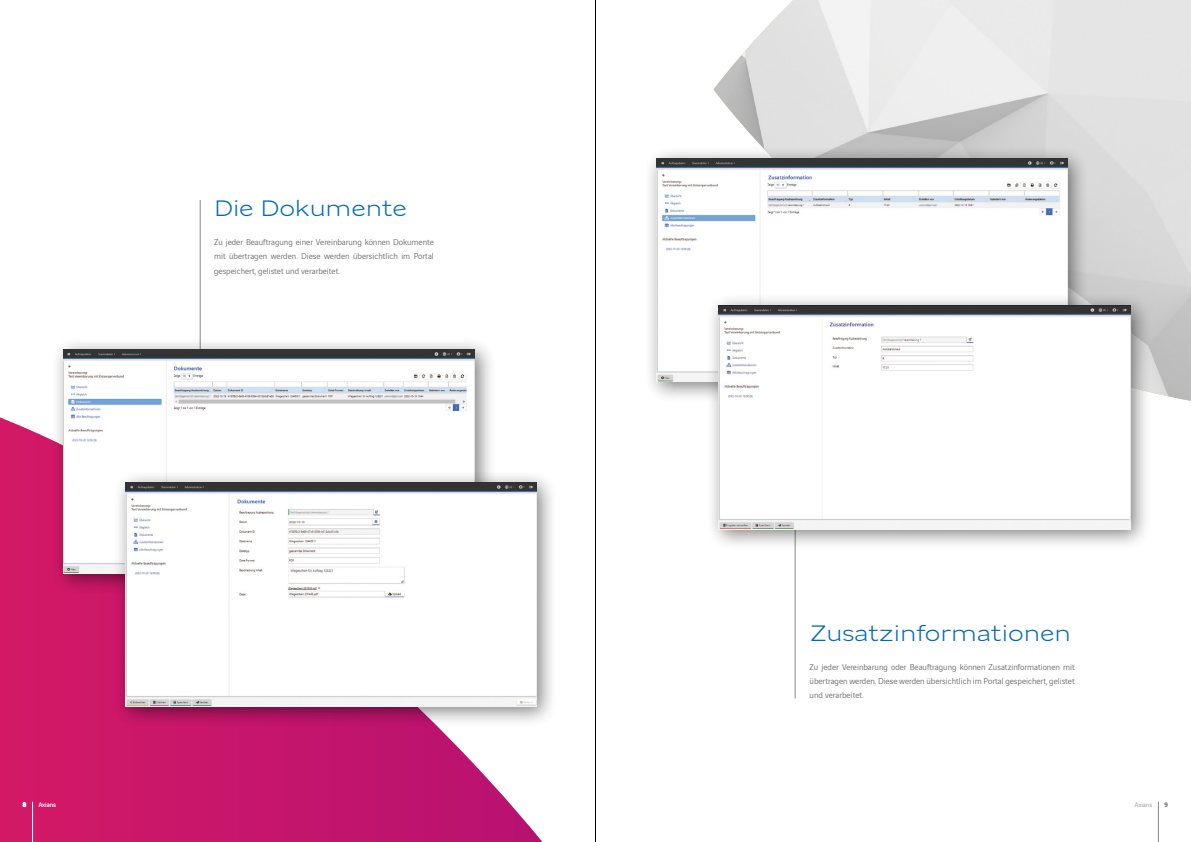
<style>
.page{position:relative;width:1191px;height:842px;background:#fff}
.page>*{position:absolute;margin:0;border:0;box-sizing:border-box;transform-origin:0 0}
.t1{font:300 24px "Vinci Sans Expanded";color:#0069b4}
.t2{font:300 9px/14.4px "Vinci Sans";color:#565656;text-align:justify}
.t3{font:300 7px "Vinci Sans";color:#878786}
.t4{font:300 7px "Vinci Sans";color:#fff}
.t5{font:900 7px "Vinci Sans";color:#878786}
.t6{font:900 7px "Vinci Sans";color:#fff}
</style>
<div class="page">
<img style="left:713px;top:0;width:478px;height:401px">
<svg style="left:0;top:331px;width:543px;height:511px"></svg>
<hr style="left:1158px;top:802px;width:1px;height:40px;background:#878786">
<hr style="left:200px;top:200px;width:1px;height:241px;background:#878786">
<hr style="left:795px;top:456px;width:1px;height:242px;background:#878786">
<hr style="left:32px;top:802px;width:1px;height:40px;background:#fff">
<div style="left:51px;top:336px;width:445px;height:259px;background:#000;opacity:.5"></div>
<img style="left:64px;top:349px;width:411px;height:224px">
<div style="left:643px;top:146px;width:446px;height:257px;background:#000;opacity:.5"></div>
<img style="left:656px;top:158px;width:411px;height:224px">
<div style="left:706px;top:293px;width:445px;height:258px;background:#000;opacity:.5"></div>
<img style="left:719px;top:306px;width:411px;height:223px">
<div style="left:113px;top:470px;width:445px;height:258px;background:#000;opacity:.5"></div>
<img style="left:126px;top:482px;width:411px;height:224px">
<hr style="left:595px;top:0;width:1px;height:842px;background:#000">
<h1 class="t1" style="left:214px;top:191px;width:194px">Die Dokumente</h1>
<p class="t2" style="left:214px;top:234px;width:221px">Zu jeder Beauftragung einer Vereinbarung können Dokumente mit übertragen werden. Diese werden übersichtlich im Portal gespeichert, gelistet und verarbeitet.</p>
<p class="t6" style="left:23px;top:798px;width:5px">8</p>
<p class="t4" style="left:39px;top:799px;width:19px">Axians</p>
<h1 class="t1" style="left:809px;top:616px;width:263px">Zusatzinformationen</h1>
<p class="t2" style="left:809px;top:659px;width:267px">Zu jeder Vereinbarung oder Beauftragung können Zusatzinformationen mit übertragen werden. Diese werden übersichtlich im Portal gespeichert, gelistet und verarbeitet.</p>
<p class="t3" style="left:1134px;top:799px;width:19px">Axians</p>
<p class="t5" style="left:1164px;top:798px;width:5px">9</p>
</div>
